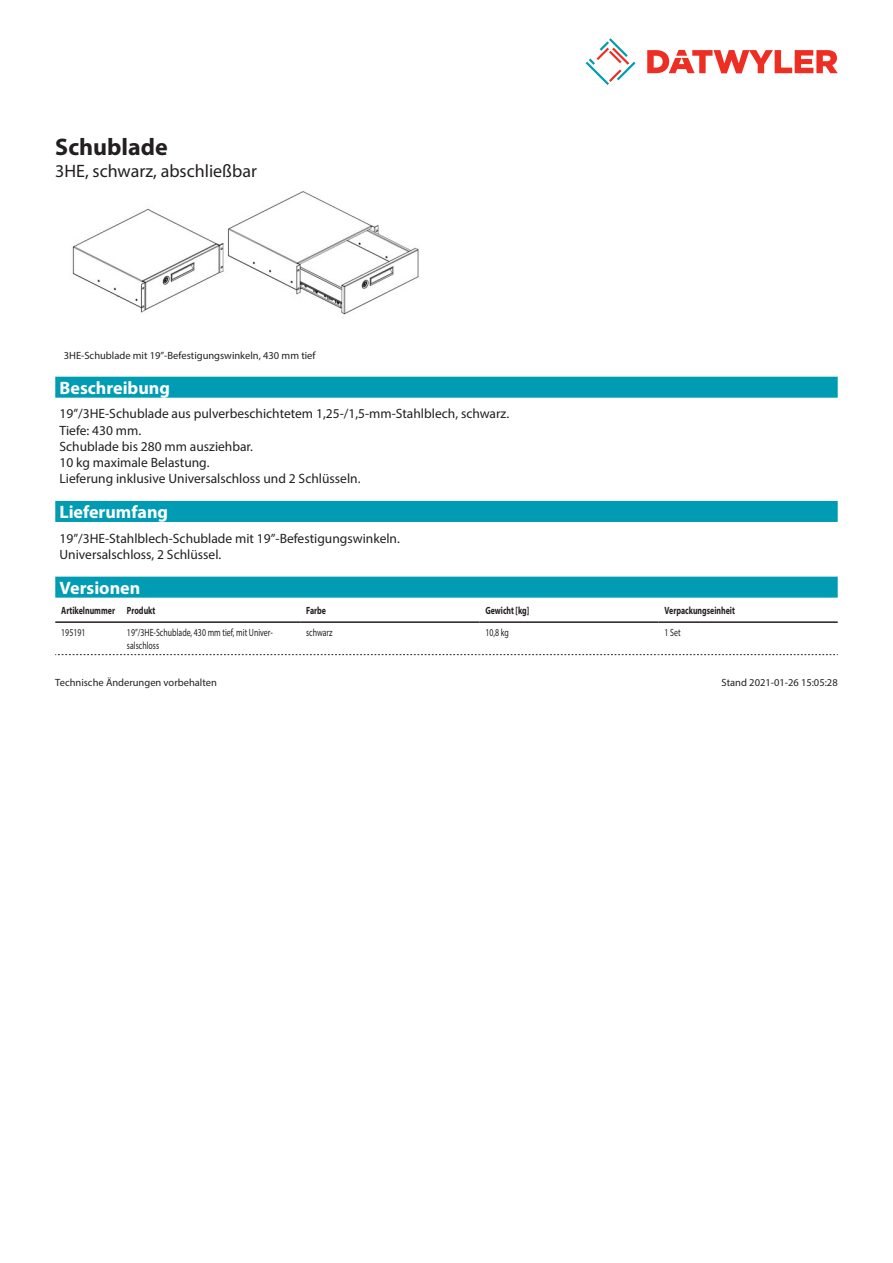
<style>
.page{position:relative;width:893px;height:1263px;background:#fff}
.page>*{position:absolute;margin:0;border:0;box-sizing:border-box;transform-origin:0 0}
.Product_Head{font:700 24px "Myriad Pro";color:#231f20}
.Standard_Head_Proper{font:700 18px "Myriad Pro";color:#fff}
.SubHead{font:18px "Myriad Pro";color:#231f20}
.Standard_text{font:13.5px/16.2px "Myriad Pro";color:#231f20}
.myriadlight{font:10.5px/12.6px "Myriad Pro";color:#231f20;scale:.75 1}
.myriadbold{font:700 10.5px "Myriad Pro";color:#231f20;scale:.75 1}
.Footnote{font:10.5px "Myriad Pro";color:#231f20}
.imagetext{font:10.5px "Myriad Pro";color:#231f20}
</style>
<div class="page">
<svg style="left:586px;top:38px;width:49px;height:47px"></svg>
<svg style="left:647px;top:50px;width:191px;height:23px"></svg>
<img style="left:72px;top:191px;width:347px;height:124px">
<div style="left:55px;top:577px;width:783px;height:21px;background:#009cb3"></div>
<hr style="left:55px;top:621px;width:66px;height:2px;background:#231f20">
<hr style="left:121px;top:621px;width:179px;height:2px;background:#231f20">
<hr style="left:300px;top:621px;width:179px;height:2px;background:#231f20">
<hr style="left:479px;top:621px;width:179px;height:2px;background:#231f20">
<hr style="left:658px;top:621px;width:180px;height:2px;background:#231f20">
<svg style="left:55px;top:654px;width:783px;height:1px"></svg>
<div style="left:55px;top:377px;width:783px;height:21px;background:#009cb3"></div>
<div style="left:55px;top:501px;width:783px;height:21px;background:#009cb3"></div>
<p class="Product_Head" style="left:55px;top:131px;width:114px">Schublade</p>
<p class="SubHead" style="left:55px;top:160px;width:203px">3HE, schwarz, abschließbar</p>
<p class="imagetext" style="left:64px;top:349px;width:253px">3HE-Schublade mit 19”-Befestigungswinkeln, 430 mm tief</p>
<p class="Standard_Head_Proper" style="left:60px;top:376px;width:112px">Beschreibung</p>
<p class="Standard_text" style="left:60px;top:406px;width:451px">19”/3HE-Schublade aus pulverbeschichtetem 1,25-/1,5-mm-Stahlblech, schwarz.<br>Tiefe: 430 mm.<br>Schublade bis 280 mm ausziehbar.<br>10 kg maximale Belastung.<br>Lieferung inklusive Universalschloss und 2 Schlüsseln.</p>
<p class="Standard_Head_Proper" style="left:60px;top:500px;width:110px">Lieferumfang</p>
<p class="Standard_text" style="left:60px;top:530px;width:342px">19”/3HE-Stahlblech-Schublade mit 19”-Befestigungswinkeln.<br>Universalschloss, 2 Schlüssel.</p>
<p class="Standard_Head_Proper" style="left:60px;top:576px;width:82px">Versionen</p>
<p class="myriadbold" style="left:61px;top:603px;width:73px">Artikelnummer</p>
<p class="myriadbold" style="left:127px;top:603px;width:39px">Produkt</p>
<p class="myriadbold" style="left:306px;top:603px;width:28px">Farbe</p>
<p class="myriadbold" style="left:485px;top:603px;width:60px">Gewicht [kg]</p>
<p class="myriadbold" style="left:664px;top:603px;width:95px">Verpackungseinheit</p>
<p class="myriadlight" style="left:61px;top:626px;width:34px">195191</p>
<p class="myriadlight" style="left:127px;top:626px;width:196px">19”/3HE-Schublade, 430 mm tief, mit Univer&shy;salschloss</p>
<p class="myriadlight" style="left:306px;top:626px;width:37px">schwarz</p>
<p class="myriadlight" style="left:485px;top:626px;width:33px">10,8 kg</p>
<p class="myriadlight" style="left:664px;top:626px;width:23px">1 Set</p>
<p class="Footnote" style="left:55px;top:676px;width:163px">Technische Änderungen vorbehalten</p>
<p class="Footnote" style="left:722px;top:676px;width:118px">Stand 2021-01-26 15:05:28</p>
</div>
